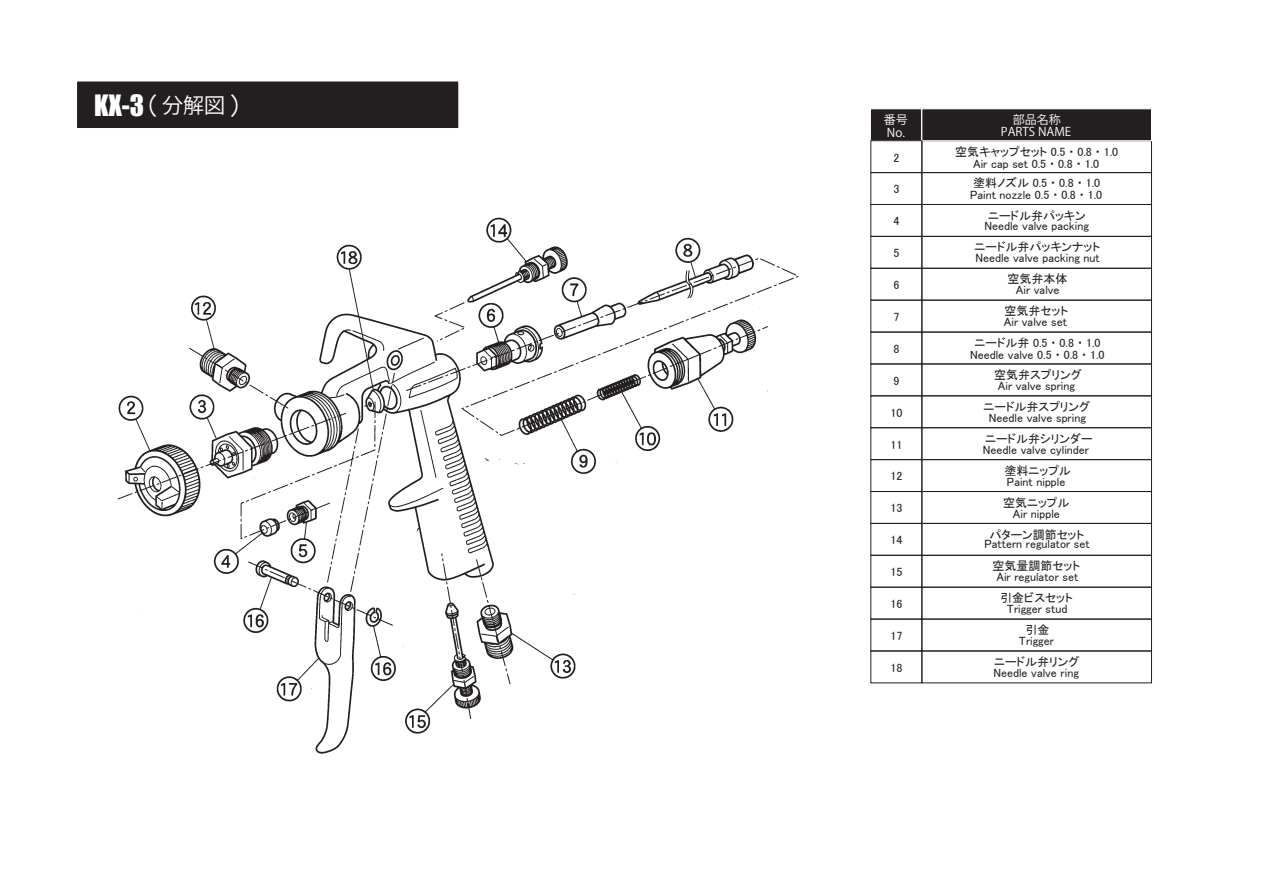
<style>
.page{position:relative;width:1263px;height:893px;background:#fff}
.page>*{position:absolute;margin:0;border:0;box-sizing:border-box;transform-origin:0 0}
.t1{font:27px "Impact";color:#fff}
.t2{font:12px/12px "MS P Gothic";color:#231f20;text-align:center}
.t3{font:12px/13.5px "Koz Go Pro";color:#fff}
.s1{font-family:"MS P Gothic"}
.s2{font-family:"Koz Go Pro";font-size:21px}
</style>
<div class="page">
<div style="left:76px;top:80px;width:384px;height:50px;background:#231f20;border:2px solid #fff"></div>
<div style="left:870px;top:109px;width:52px;height:32px;background:#231f20;border:1px solid #fff"></div>
<div style="left:922px;top:109px;width:230px;height:32px;background:#231f20;border:1px solid #fff"></div>
<div style="left:870px;top:140px;width:52px;height:33px;border:1px solid #231f20"></div>
<div style="left:870px;top:172px;width:52px;height:33px;border:1px solid #231f20"></div>
<div style="left:921px;top:172px;width:231px;height:33px;border:1px solid #231f20"></div>
<div style="left:870px;top:204px;width:52px;height:33px;border:1px solid #231f20"></div>
<div style="left:921px;top:204px;width:231px;height:33px;border:1px solid #231f20"></div>
<div style="left:870px;top:236px;width:52px;height:33px;border:1px solid #231f20"></div>
<div style="left:921px;top:236px;width:231px;height:33px;border:1px solid #231f20"></div>
<div style="left:870px;top:268px;width:52px;height:33px;border:1px solid #231f20"></div>
<div style="left:921px;top:268px;width:231px;height:33px;border:1px solid #231f20"></div>
<div style="left:870px;top:300px;width:52px;height:32px;border:1px solid #231f20"></div>
<div style="left:921px;top:300px;width:231px;height:32px;border:1px solid #231f20"></div>
<div style="left:870px;top:332px;width:52px;height:32px;border:1px solid #231f20"></div>
<div style="left:921px;top:332px;width:231px;height:32px;border:1px solid #231f20"></div>
<div style="left:870px;top:395px;width:52px;height:33px;border:1px solid #231f20"></div>
<div style="left:921px;top:395px;width:231px;height:33px;border:1px solid #231f20"></div>
<div style="left:870px;top:427px;width:52px;height:33px;border:1px solid #231f20"></div>
<div style="left:921px;top:427px;width:231px;height:33px;border:1px solid #231f20"></div>
<div style="left:870px;top:459px;width:52px;height:33px;border:1px solid #231f20"></div>
<div style="left:921px;top:459px;width:231px;height:33px;border:1px solid #231f20"></div>
<div style="left:870px;top:491px;width:52px;height:33px;border:1px solid #231f20"></div>
<div style="left:921px;top:491px;width:231px;height:33px;border:1px solid #231f20"></div>
<div style="left:870px;top:523px;width:52px;height:33px;border:1px solid #231f20"></div>
<div style="left:921px;top:523px;width:231px;height:33px;border:1px solid #231f20"></div>
<div style="left:870px;top:555px;width:52px;height:33px;border:1px solid #231f20"></div>
<div style="left:921px;top:555px;width:231px;height:33px;border:1px solid #231f20"></div>
<div style="left:870px;top:587px;width:52px;height:32px;border:1px solid #231f20"></div>
<div style="left:921px;top:587px;width:231px;height:32px;border:1px solid #231f20"></div>
<div style="left:870px;top:619px;width:52px;height:32px;border:1px solid #231f20"></div>
<div style="left:921px;top:619px;width:231px;height:32px;border:1px solid #231f20"></div>
<div style="left:870px;top:651px;width:52px;height:32px;border:1px solid #231f20"></div>
<div style="left:921px;top:651px;width:231px;height:32px;border:1px solid #231f20"></div>
<img style="left:117px;top:217px;width:682px;height:537px">
<div style="left:484px;top:714px;width:101px;height:74px;background:#fff"></div>
<div style="left:372px;top:542px;width:37px;height:39px;background:#fff"></div>
<div style="left:403px;top:525px;width:13px;height:24px;background:#fff"></div>
<div style="left:409px;top:524px;width:8px;height:16px;background:#fff"></div>
<h1 class="t1" style="left:94px;top:84px;width:146px">KX-3 <span class="s1">(</span> <span class="s2">分解図</span> <span class="s1">)</span></h1>
<p class="t3" style="left:884px;top:113px;width:25px">番号<br>No.</p>
<p class="t3" style="left:1001px;top:114px;width:72px;line-height:12px;text-align:center">部品名称<br>PARTS NAME</p>
<p class="t2" style="left:955px;top:145px;width:165px">空気キャップセット 0.5 ・ 0.8 ・ 1.0<br>Air cap set 0.5 ・ 0.8 ・ 1.0</p>
<p class="t2" style="left:970px;top:177px;width:134px;text-align:left">塗料ノズル 0.5 ・ 0.8 ・ 1.0<br>Paint nozzle 0.5 ・ 0.8 ・ 1.0</p>
<p class="t2" style="left:893px;top:151px;width:7px">2</p>
<p class="t2" style="left:893px;top:183px;width:7px">3</p>
<p class="t2" style="left:893px;top:215px;width:7px">4</p>
<p class="t2" style="left:893px;top:247px;width:7px">5</p>
<p class="t2" style="left:893px;top:279px;width:7px">6</p>
<p class="t2" style="left:893px;top:311px;width:7px">7</p>
<p class="t2" style="left:893px;top:343px;width:7px">8</p>
<p class="t2" style="left:893px;top:374px;width:7px">9</p>
<p class="t2" style="left:890px;top:406px;width:13px">10</p>
<p class="t2" style="left:890px;top:438px;width:13px">11</p>
<p class="t2" style="left:890px;top:470px;width:13px">12</p>
<p class="t2" style="left:890px;top:502px;width:13px">13</p>
<p class="t2" style="left:890px;top:534px;width:13px">14</p>
<p class="t2" style="left:890px;top:566px;width:13px">15</p>
<p class="t2" style="left:890px;top:598px;width:13px">16</p>
<p class="t2" style="left:890px;top:630px;width:13px">17</p>
<p class="t2" style="left:890px;top:661px;width:13px">18</p>
<p class="t2" style="left:988px;top:209px;width:99px">ニードル弁パッキン</p>
<p class="t2" style="left:984px;top:220px;width:106px">Needle valve packing</p>
<p class="t2" style="left:974px;top:241px;width:127px">ニードル弁パッキンナット</p>
<p class="t2" style="left:975px;top:252px;width:126px">Needle valve packing nut</p>
<p class="t2" style="left:1007px;top:273px;width:61px">空気弁本体</p>
<p class="t2" style="left:1004px;top:316px;width:65px">Air valve set</p>
<p class="t2" style="left:1016px;top:284px;width:45px">Air valve</p>
<p class="t2" style="left:1004px;top:305px;width:65px">空気弁セット</p>
<p class="t2" style="left:970px;top:337px;width:136px">ニードル弁 0.5 ・ 0.8 ・ 1.0<br>Needle valve 0.5 ・ 0.8 ・ 1.0</p>
<p class="t2" style="left:994px;top:369px;width:90px">空気弁スプリング</p>
<p class="t2" style="left:998px;top:380px;width:79px">Air valve spring</p>
<p class="t2" style="left:983px;top:401px;width:108px">ニードル弁スプリング</p>
<p class="t2" style="left:989px;top:411px;width:98px">Needle valve spring</p>
<p class="t2" style="left:985px;top:432px;width:109px">ニードル弁シリンダー</p>
<p class="t2" style="left:983px;top:443px;width:108px">Needle valve cylinder</p>
<p class="t2" style="left:1004px;top:464px;width:68px">塗料ニップル</p>
<p class="t2" style="left:1007px;top:475px;width:60px">Paint nipple</p>
<p class="t2" style="left:1003px;top:496px;width:68px">空気ニップル</p>
<p class="t2" style="left:1013px;top:507px;width:48px">Air nipple</p>
<p class="t2" style="left:989px;top:528px;width:96px">パターン調節セット</p>
<p class="t2" style="left:984px;top:538px;width:107px">Pattern regulator set</p>
<p class="t2" style="left:996px;top:571px;width:83px">Air regulator set</p>
<p class="t2" style="left:992px;top:560px;width:89px">空気量調節セット</p>
<p class="t2" style="left:1000px;top:592px;width:74px">引金ビスセット</p>
<p class="t2" style="left:1007px;top:603px;width:62px">Trigger stud</p>
<p class="t2" style="left:1025px;top:624px;width:25px">引金</p>
<p class="t2" style="left:993px;top:667px;width:87px">Needle valve ring</p>
<p class="t2" style="left:1019px;top:635px;width:37px">Trigger</p>
<p class="t2" style="left:994px;top:656px;width:87px">ニードル弁リング</p>
</div>
